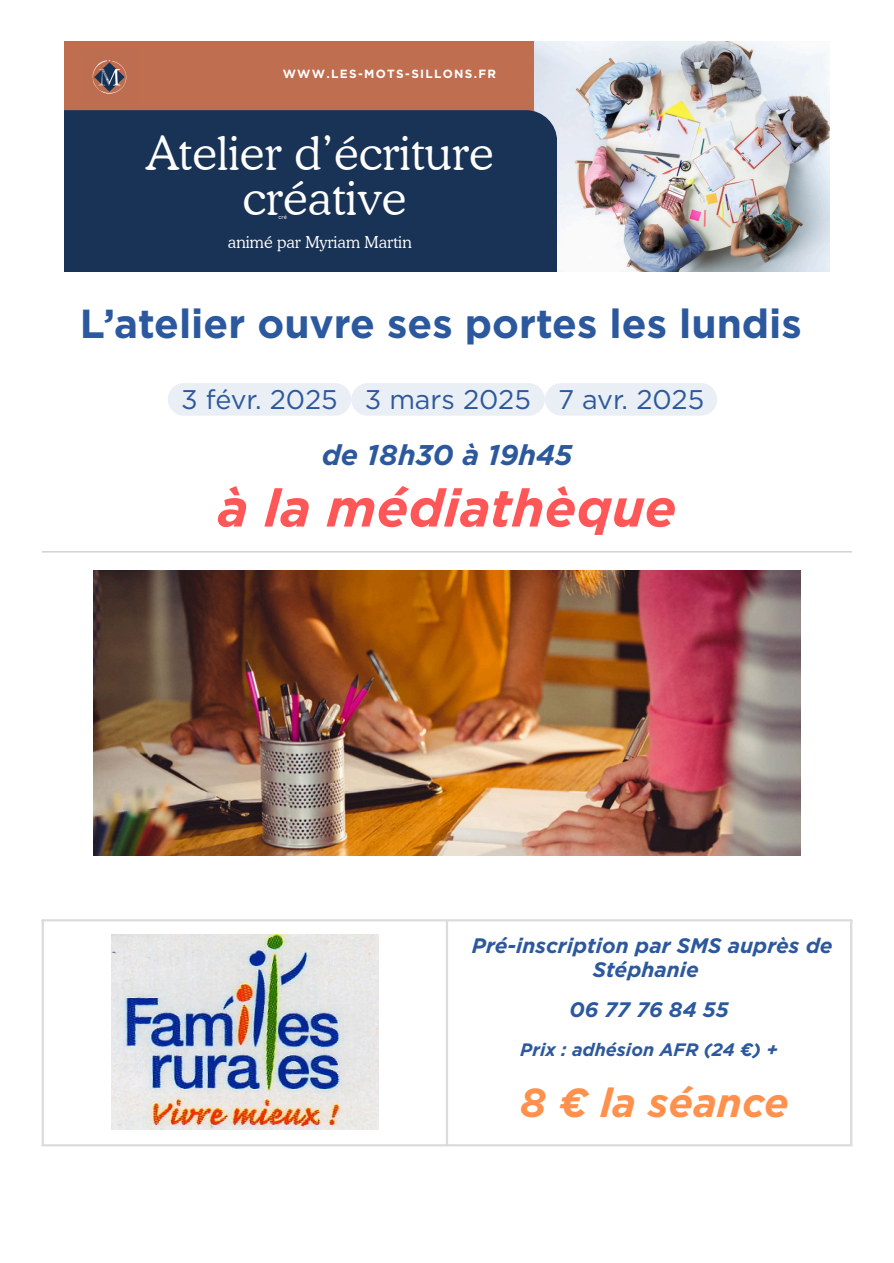
<style>
.page{position:relative;width:894px;height:1263px;background:#fff}
.page>*{position:absolute;margin:0;border:0;box-sizing:border-box;transform-origin:0 0}
.t1{font:italic 700 52.5px "Gotham";color:#ff5757}
.t2{font:300 46.35px "Cooper BT";color:#fff}
.t3{font:700 40.5px "Gotham";color:#2c599d}
.t4{font:italic 700 40.5px "Gotham";color:#ff914d}
.t5{font:italic 700 28.5px "Gotham";color:#2c599d}
.t6{font:27px "Gotham";color:#2c599d}
.t7{font:italic 700 21px/23.7px "Gotham";color:#2c599d}
.t8{font:italic 700 18px "Gotham";color:#2c599d}
.t9{font:300 16.35px "Cooper BT";color:#fff}
.t10{font:700 11.85px "Gotham";letter-spacing:.11em;color:#fff}
.t11{font:5.55px "Canva Sans";color:#fff}
</style>
<div class="page">
<div style="left:64px;top:42px;width:765px;height:229px;background:#bf6e50"></div>
<img style="left:534px;top:42px;width:295px;height:229px">
<div style="left:64px;top:110px;width:493px;height:161px;background:#193356"></div>
<img style="left:92px;top:60px;width:35px;height:34px">
<div style="left:168px;top:383px;width:549px;height:33px;background:#eaeef5"></div>
<hr style="left:42px;top:551px;width:809px;height:1px;background:#bfc3c8">
<img style="left:93px;top:570px;width:707px;height:285px">
<img style="left:111px;top:935px;width:267px;height:195px">
<hr style="left:42px;top:921px;width:2px;height:223px;background:#dbdbdb">
<hr style="left:446px;top:921px;width:2px;height:223px;background:#dbdbdb">
<hr style="left:849px;top:921px;width:3px;height:223px;background:#dbdbdb">
<hr style="left:42px;top:919px;width:810px;height:2px;background:#dbdbdb">
<hr style="left:42px;top:1144px;width:810px;height:2px;background:#dbdbdb">
<p class="t10" style="left:282px;top:67px;width:215px">WWW.LES-MOTS-SILLONS.FR</p>
<p class="t2" style="left:146px;top:125px;width:349px">Atelier d’écriture</p>
<p class="t2" style="left:242px;top:170px;width:165px">créative</p>
<p class="t9" style="left:228px;top:232px;width:185px">animé par Myriam Martin</p>
<p class="t11" style="left:278px;top:213px;width:10px">cré</p>
<h2 class="t3" style="left:80px;top:299px;width:723px">L’atelier ouvre ses portes les lundis</h2>
<p class="t6" style="left:181px;top:383px;width:158px">3 févr. 2025</p>
<p class="t6" style="left:364px;top:383px;width:168px">3 mars 2025</p>
<p class="t6" style="left:558px;top:383px;width:148px">7 avr. 2025</p>
<p class="t5" style="left:321px;top:437px;width:252px">de 18h30 à 19h45</p>
<h1 class="t1" style="left:217px;top:476px;width:460px">à la médiathèque</h1>
<h2 class="t7" style="left:592px;top:933px;width:241px;text-indent:-121px">Pré-inscription par SMS auprès de<br>Stéphanie</h2>
<h2 class="t7" style="left:569px;top:998px;width:160px">06 77 76 84 55</h2>
<p class="t8" style="left:520px;top:1039px;width:259px">Prix : adhésion AFR (24 €) +</p>
<p class="t4" style="left:519px;top:1078px;width:270px">8 € la séance</p>
</div>
